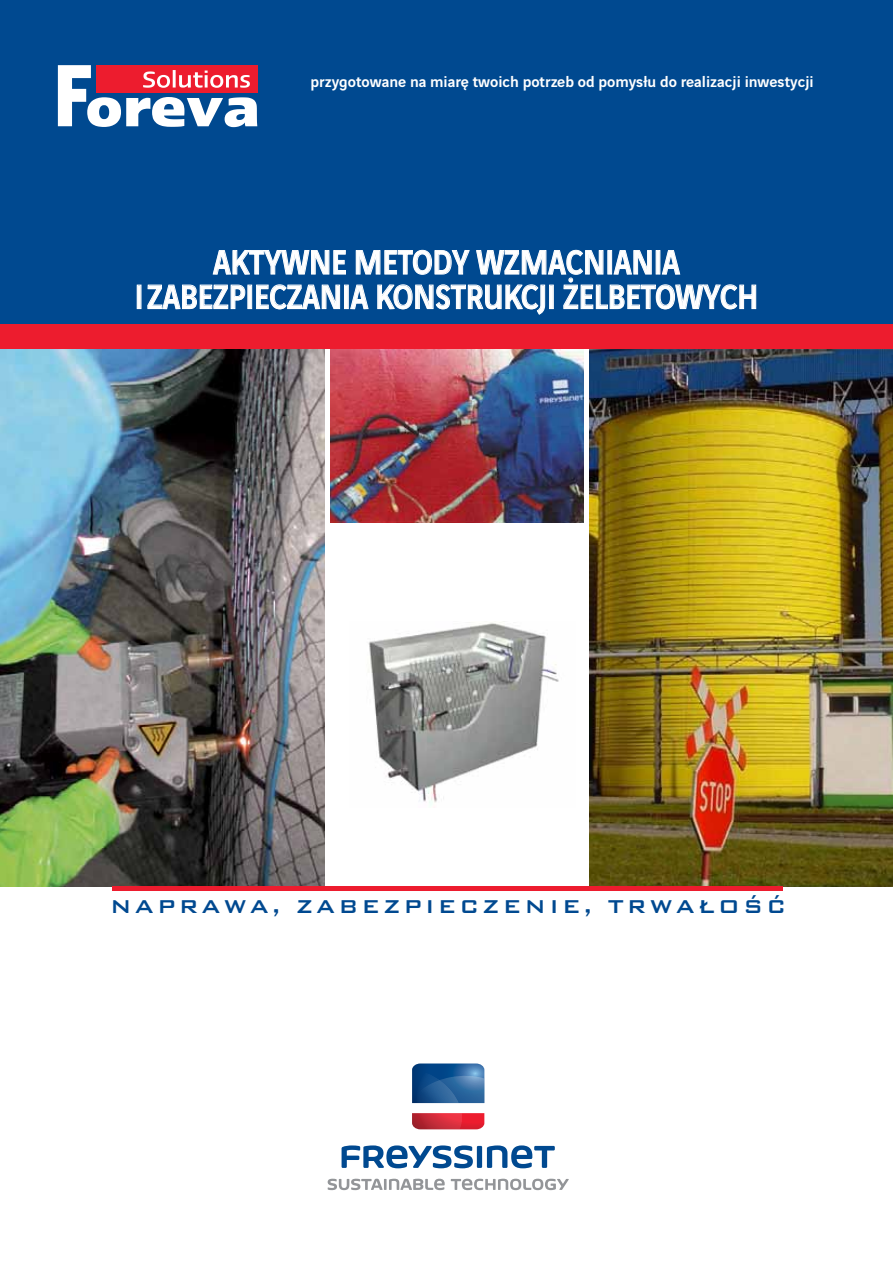
<style>
.page{position:relative;width:893px;height:1263px;background:#fff}
.page>*{position:absolute;margin:0;border:0;box-sizing:border-box;transform-origin:0 0}
.t1{font:500 36.15px/34.5px "Vinci Sans";color:#fff;text-align:center;scale:.87 1}
.t2{font:500 16.5px "Vinci Sans";color:#fff}
.t3{font:10.5px "Bank Gothic Md PL";letter-spacing:.3em;color:#004990}
</style>
<div class="page">
<img style="left:0;top:349px;width:325px;height:538px">
<img style="left:589px;top:349px;width:304px;height:538px">
<img style="left:330px;top:349px;width:254px;height:174px">
<img style="left:368px;top:621px;width:191px;height:185px">
<div style="left:0;top:283px;width:893px;height:66px;background:#ed1c2e"></div>
<div style="left:0;top:0;width:893px;height:323px;background:#004990"></div>
<svg style="left:58px;top:65px;width:199px;height:62px"></svg>
<svg style="left:342px;top:1145px;width:131px;height:23px"></svg>
<div style="left:477px;top:1146px;width:5px;height:22px;background:#004990"></div>
<svg style="left:487px;top:1145px;width:68px;height:23px"></svg>
<svg style="left:412px;top:1063px;width:72px;height:66px;background:#726b91"></svg>
<svg style="left:328px;top:1179px;width:117px;height:11px"></svg>
<svg style="left:451px;top:1179px;width:118px;height:11px"></svg>
<div style="left:137px;top:285px;width:4px;height:24px;border:1px solid #fff"></div>
<svg style="left:147px;top:250px;width:609px;height:65px"></svg>
<hr style="left:113px;top:887px;width:670px;height:4px;background:#ed1c2e">
<p class="t2" style="left:310px;top:69px;width:505px">przygotowane na miarę twoich potrzeb od pomysłu do realizacji inwestycji</p>
<h1 class="t1" style="left:135px;top:242px;width:718px">AKTYWNE METODY WZMACNIANIA<br>I ZABEZPIECZANIA KONSTRUKCJI ŻELBETOWYCH</h1>
<p class="t3" style="left:110px;top:903px;width:172px">NAPRAWA,</p>
<p class="t3" style="left:296px;top:903px;width:297px">ZABEZPIECZENIE,</p>
<p class="t3" style="left:608px;top:903px;width:180px">TRWAŁOŚĆ</p>
</div>
